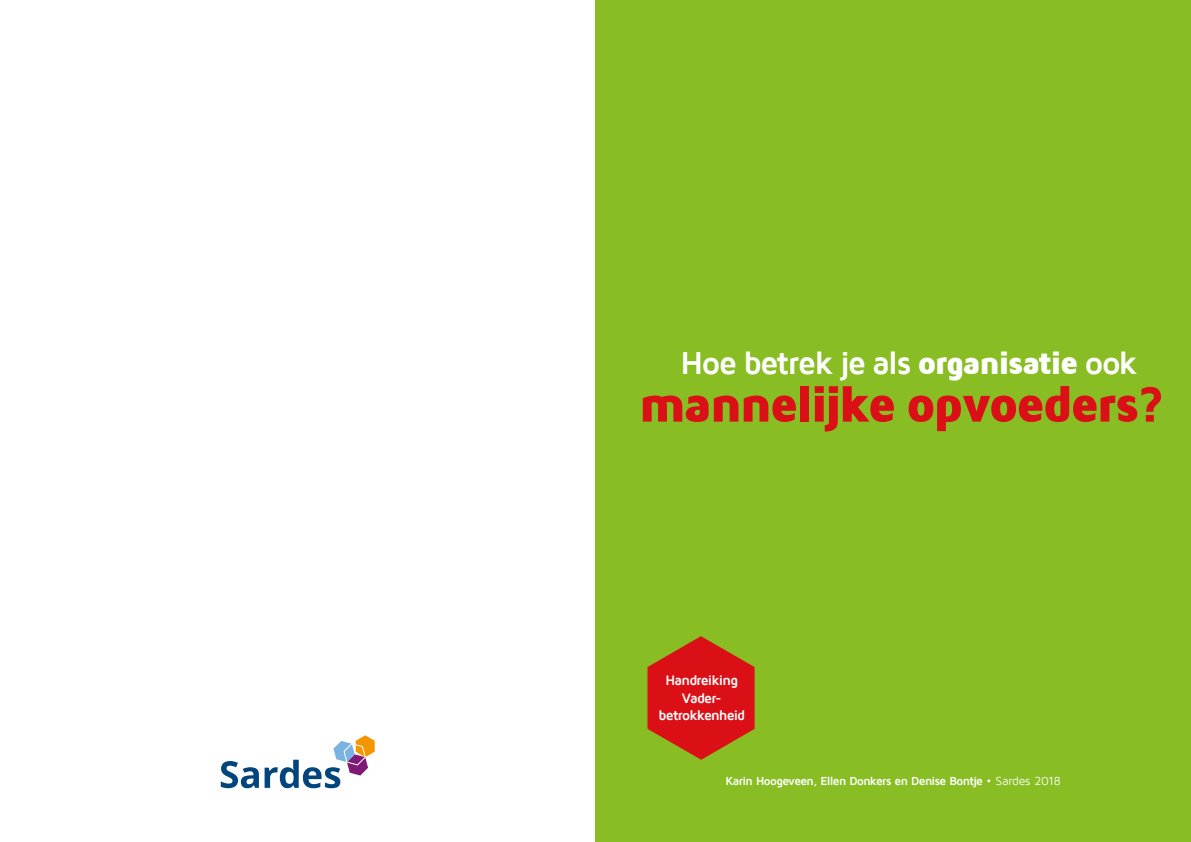
<style>
.page{position:relative;width:1191px;height:842px;background:#fff}
.page>*{position:absolute;margin:0;border:0;box-sizing:border-box;transform-origin:0 0}
.t1{font:900 51.5px "Maven Pro";letter-spacing:-.06em;color:#db0f16}
.t2{font:700 32.7px "Maven Pro";letter-spacing:-.05em;color:#fff}
.t3{font:700 14.1px "Maven Pro";letter-spacing:-.06em;color:#fff}
.t4{font:700 12px "Maven Pro";letter-spacing:-.055em;color:#fff}
.s1{font-weight:900}
.s2{font-weight:500}
.s3{font-weight:400}
</style>
<div class="page">
<div style="left:595px;top:0;width:596px;height:842px;background:#89bd24"></div>
<svg style="left:221px;top:735px;width:154px;height:53px"></svg>
<svg style="left:647px;top:636px;width:107px;height:124px"></svg>
<p class="t2" style="left:680px;top:345px;width:459px">Hoe betrek je als <span class="s1">organisatie</span> ook</p>
<p class="t1" style="left:637px;top:376px;width:528px">mannelijke opvoeders?</p>
<p class="t3" style="left:665px;top:673px;width:74px">Handreiking</p>
<p class="t3" style="left:682px;top:690px;width:41px">Vader-</p>
<p class="t3" style="left:658px;top:708px;width:88px">betrokkenheid</p>
<p class="t4" style="left:725px;top:775px;width:337px">Karin Hoogeveen, Ellen Donkers en Denise Bontje <span class="s2">•</span> <span class="s3">Sardes 2018</span></p>
</div>
